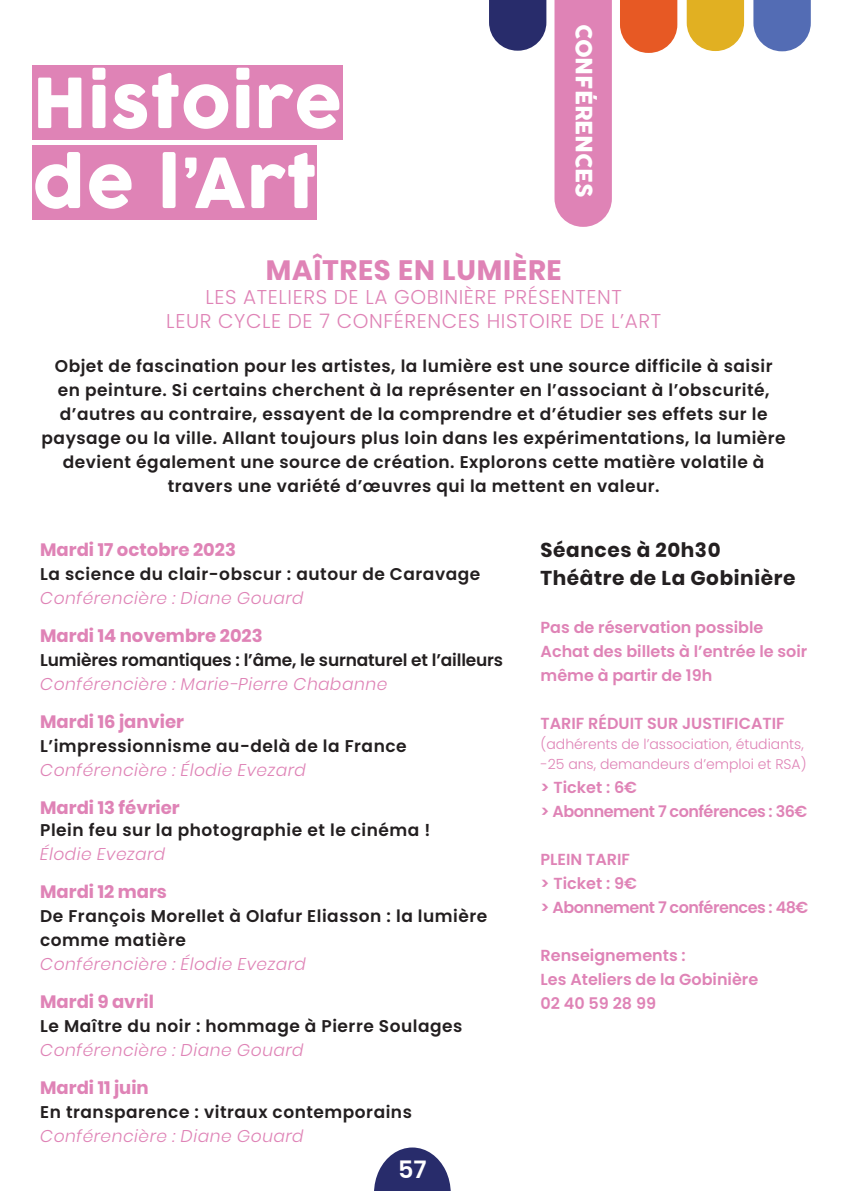
<style>
.page{position:relative;width:842px;height:1191px;background:#fff}
.page>*{position:absolute;margin:0;border:0;box-sizing:border-box;transform-origin:0 0}
.t1{font:68px/80px "Cocogoose";letter-spacing:.02em;color:#fff}
.t2{font:700 28px "Poppins";letter-spacing:.03em;color:#df83b6}
.t3{font:600 24px "Poppins";color:#fff}
.t4{font:22px "Cocogoose";color:#fff}
.t5{font:300 20px/24px "Poppins";letter-spacing:.03em;color:#df83b6;text-align:center}
.t6{font:700 20px/28px "Poppins";letter-spacing:.03em;color:#231f20}
.t7{font:700 18px "Poppins";color:#df83b6}
.t8{font:600 17px/24px "Poppins";letter-spacing:.03em;color:#231f20;text-align:center}
.t9{font:italic 300 17px "Poppins";letter-spacing:.03em;color:#df83b6}
.t10{font:600 17px "Poppins";letter-spacing:-.01em;color:#231f20}
.t11{font:600 16px/24px "Poppins";color:#df83b6}
.t12{font:600 16px/24px "Poppins";letter-spacing:-.03em;color:#df83b6}
.t13{font:300 14px/20px "Poppins";color:#df83b6}
</style>
<div class="page">
<svg style="left:374px;top:1147px;width:77px;height:44px"></svg>
<svg style="left:753px;top:0;width:58px;height:51px;background:#687ebd"></svg>
<svg style="left:687px;top:0;width:57px;height:51px;background:#e4b93b"></svg>
<svg style="left:620px;top:0;width:57px;height:53px;background:#e96b3c"></svg>
<div style="left:554px;top:0;width:58px;height:227px;background:#df83b6"></div>
<svg style="left:489px;top:0;width:57px;height:51px;background:#42457d"></svg>
<div style="left:33px;top:65px;width:310px;height:74px;background:#df83b6"></div>
<div style="left:33px;top:145px;width:284px;height:74px;background:#df83b6"></div>
<h1 class="t1" style="left:33px;top:66px;width:311px">Histoire de l’Art</h1>
<p class="t4" style="left:599px;top:24px;width:175px;rotate:90deg">CONFÉRENCES</p>
<h2 class="t2" style="left:266px;top:254px;width:297px">MAÎTRES EN LUMIÈRE</h2>
<p class="t5" style="left:166px;top:285px;width:496px">LES ATELIERS DE LA GOBINIÈRE PRÉSENTENT<br>LEUR CYCLE DE 7 CONFÉRENCES HISTOIRE DE L’ART</p>
<p class="t8" style="left:42px;top:354px;width:746px">Objet de fascination pour les artistes, la lumière est une source difficile à saisir en peinture. Si certains cherchent à la représenter en l’associant à l’obscurité, d’autres au contraire, essayent de la comprendre et d’étudier ses effets sur le paysage ou la ville. Allant toujours plus loin dans les expérimentations, la lumière devient également une source de création. Explorons cette matière volatile à travers une variété d’œuvres qui la mettent en valeur.</p>
<p class="t7" style="left:40px;top:539px;width:197px">Mardi 17 octobre 2023</p>
<p class="t8" style="left:40px;top:562px;width:442px">La science du clair-obscur : autour de Caravage</p>
<p class="t9" style="left:40px;top:588px;width:265px">Conférencière : Diane Gouard</p>
<p class="t7" style="left:40px;top:625px;width:224px">Mardi 14 novembre 2023</p>
<p class="t10" style="left:40px;top:650px;width:464px">Lumières romantiques : l’âme, le surnaturel et l’ailleurs</p>
<p class="t9" style="left:40px;top:674px;width:349px">Conférencière : Marie-Pierre Chabanne</p>
<p class="t7" style="left:40px;top:711px;width:145px">Mardi 16 janvier</p>
<p class="t8" style="left:40px;top:734px;width:368px">L’impressionnisme au-delà de la France</p>
<p class="t9" style="left:40px;top:760px;width:267px">Conférencière : Élodie Evezard</p>
<p class="t7" style="left:40px;top:797px;width:141px">Mardi 13 février</p>
<p class="t8" style="left:40px;top:818px;width:392px">Plein feu sur la photographie et le cinéma !</p>
<p class="t9" style="left:40px;top:844px;width:127px">Élodie Evezard</p>
<p class="t7" style="left:40px;top:881px;width:128px">Mardi 12 mars</p>
<p class="t8" style="left:40px;top:904px;width:449px;text-align:left">De François Morellet à Olafur Eliasson : la lumière comme matière</p>
<p class="t9" style="left:40px;top:954px;width:267px">Conférencière : Élodie Evezard</p>
<p class="t7" style="left:40px;top:991px;width:115px">Mardi 9 avril</p>
<p class="t8" style="left:40px;top:1014px;width:424px">Le Maître du noir : hommage à Pierre Soulages</p>
<p class="t9" style="left:40px;top:1040px;width:265px">Conférencière : Diane Gouard</p>
<p class="t7" style="left:40px;top:1077px;width:110px">Mardi 11 juin</p>
<p class="t8" style="left:40px;top:1100px;width:373px">En transparence : vitraux contemporains</p>
<p class="t9" style="left:40px;top:1126px;width:265px">Conférencière : Diane Gouard</p>
<h3 class="t3" style="left:398px;top:1155px;width:30px">57</h3>
<p class="t6" style="left:541px;top:536px;width:256px">Séances à 20h30<br>Théâtre de La Gobinière</p>
<p class="t11" style="left:541px;top:615px;width:268px">Pas de réservation possible<br>Achat des billets à l’entrée le soir même à partir de 19h</p>
<p class="t11" style="left:541px;top:711px;width:246px">TARIF RÉDUIT SUR JUSTIFICATIF</p>
<p class="t13" style="left:541px;top:734px;width:267px">(adhérents de l’association, étudiants, -25 ans, demandeurs d’emploi et RSA)</p>
<p class="t12" style="left:541px;top:775px;width:268px">&gt; Ticket : 6€<br>&gt; Abonnement 7 conférences : 36€</p>
<p class="t12" style="left:541px;top:847px;width:269px">PLEIN TARIF<br>&gt; Ticket : 9€<br>&gt; Abonnement 7 conférences : 48€</p>
<p class="t11" style="left:541px;top:943px;width:219px">Renseignements :<br>Les Ateliers de la Gobinière<br>02 40 59 28 99</p>
</div>
